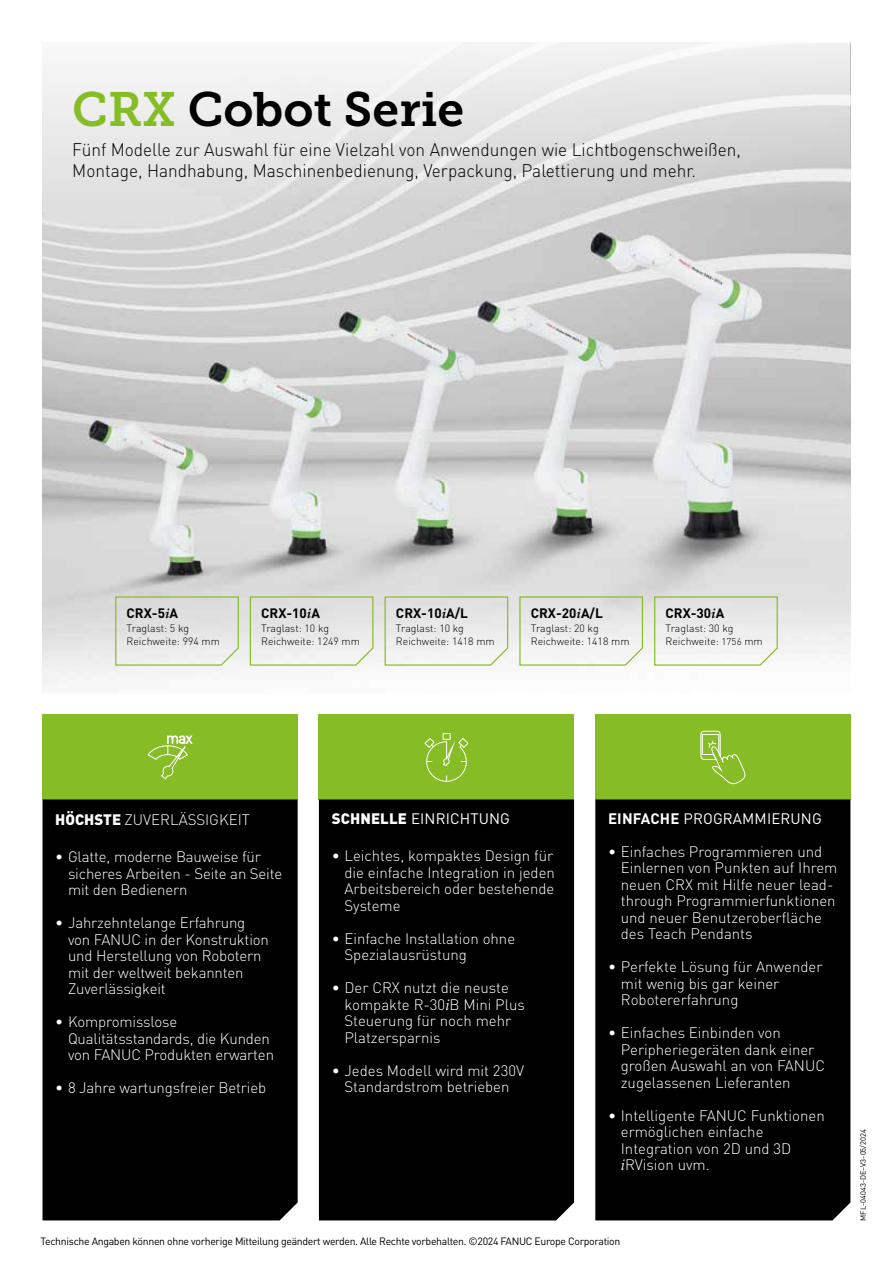
<style>
.page{position:relative;width:893px;height:1263px;background:#fff}
.page>*{position:absolute;margin:0;border:0;box-sizing:border-box;transform-origin:0 0}
.t1{font:48px "Museo Slab 700";color:#000}
.t2{font:300 18px/21px "DIN Pro";color:#000;scale:.96 1}
.t3{font:300 15px/16.5px "DIN Pro";color:#fff}
.t4{font:15px "DIN Pro";letter-spacing:.01em;color:#fff}
.t5{font:700 13.5px "DIN Pro";color:#000}
.t6{font:300 10.5px/13.5px "DIN Pro";color:#000}
.t7{font:10.5px "DIN Pro";letter-spacing:-.03em;color:#000}
.t8{font:7.5px "DIN Pro";color:#000}
.s1{color:#86bc25}
.s2{font-family:"Palatino Linotype";font-style:italic}
.s3{font-size:9.75px}
.s4{font-weight:900}
.s5{font-family:"Palatino Linotype";font-weight:400;font-style:italic}
.s6{font-weight:700}
</style>
<div class="page">
<img style="left:43px;top:219px;width:807px;height:465px">
<svg style="left:43px;top:43px;width:807px;height:176px;fill:#e6e6e6"></svg>
<div style="left:595px;top:715px;width:255px;height:85px;background:#86bc25"></div>
<div style="left:43px;top:715px;width:255px;height:85px;background:#86bc25"></div>
<svg style="left:147px;top:735px;width:46px;height:45px"></svg>
<svg style="left:700px;top:730px;width:46px;height:55px"></svg>
<div style="left:319px;top:715px;width:255px;height:85px;background:#86bc25"></div>
<svg style="left:424px;top:733px;width:45px;height:49px"></svg>
<svg style="left:115px;top:596px;width:124px;height:70px;background:#dfe1da"></svg>
<svg style="left:249px;top:596px;width:125px;height:70px"></svg>
<svg style="left:384px;top:596px;width:125px;height:70px"></svg>
<svg style="left:519px;top:596px;width:125px;height:70px"></svg>
<svg style="left:653px;top:596px;width:125px;height:70px"></svg>
<div style="left:43px;top:799px;width:255px;height:421px;background:#000"></div>
<div style="left:319px;top:799px;width:255px;height:421px;background:#000"></div>
<div style="left:595px;top:799px;width:255px;height:421px;background:#000"></div>
<h1 class="t1" style="left:72px;top:82px;width:393px"><span class="s1">CRX</span> Cobot Serie</h1>
<p class="t2" style="left:72px;top:138px;width:698px">Fünf Modelle zur Auswahl für eine Vielzahl von Anwendungen wie Lichtbogenschweißen,<br>Montage, Handhabung, Maschinenbedienung, Verpackung, Palettierung und mehr.</p>
<p class="t5" style="left:127px;top:604px;width:53px">CRX-5<span class="s2">i</span>A</p>
<p class="t6" style="left:127px;top:621px;width:95px">Traglast: 5 kg<br>Reichweite: 994 mm</p>
<p class="t5" style="left:261px;top:604px;width:60px">CRX-10<span class="s2">i</span>A</p>
<p class="t6" style="left:261px;top:621px;width:100px">Traglast: 10 kg<br>Reichweite: 1249 mm</p>
<p class="t5" style="left:396px;top:604px;width:74px">CRX-10<span class="s2">i</span>A/L</p>
<p class="t6" style="left:396px;top:621px;width:100px">Traglast: 10 kg<br>Reichweite: 1418 mm</p>
<p class="t5" style="left:531px;top:604px;width:74px">CRX-20<span class="s2">i</span>A/L</p>
<p class="t6" style="left:531px;top:621px;width:100px">Traglast: 20 kg<br>Reichweite: 1418 mm</p>
<p class="t5" style="left:665px;top:604px;width:60px">CRX-30<span class="s2">i</span>A</p>
<p class="t6" style="left:665px;top:621px;width:99px">Traglast: 30 kg<br>Reichweite: <span class="s3">1756</span> mm</p>
<p class="t3" style="left:55px;top:811px;width:196px"><span class="s4">HÖCHSTE</span> ZUVERLÄSSIGKEIT</p>
<p class="t3" style="left:68px;top:848px;width:216px;text-indent:-13px">• Glatte, moderne Bauweise für sicheres Arbeiten - Seite an Seite mit den Bedienern</p>
<p class="t3" style="left:68px;top:914px;width:202px;text-indent:-13px">• Jahrzehntelange Erfahrung von FANUC in der Konstruktion und Herstellung von Robotern mit der weltweit bekannten<br>Zuverlässigkeit</p>
<p class="t3" style="left:68px;top:1013px;width:208px;text-indent:-13px">• Kompromisslose<br>Qualitätsstandards, die Kunden von FANUC Produkten erwarten</p>
<p class="t3" style="left:55px;top:1079px;width:212px">• 8 Jahre wartungsfreier Betrieb</p>
<p class="t4" style="left:332px;top:809px;width:180px"><span class="s4">SCHNELLE</span> EINRICHTUNG</p>
<p class="t3" style="left:344px;top:847px;width:212px;text-align:justify;text-indent:-13px">• Leichtes, kompaktes Design für die einfache Integration in jeden Arbeitsbereich oder bestehende Systeme</p>
<p class="t3" style="left:344px;top:930px;width:172px;text-indent:-13px">• Einfache Installation ohne<br>Spezialausrüstung</p>
<p class="t3" style="left:344px;top:979px;width:182px;text-indent:-13px">• Der CRX nutzt die neuste kompakte R-30<span class="s5">i</span>B Mini Plus<br>Steuerung für noch mehr<br>Platzersparnis</p>
<p class="t3" style="left:332px;top:1062px;width:194px;text-align:center">• Jedes Modell wird mit 230V<br>Standardstrom betrieben</p>
<p class="t4" style="left:608px;top:809px;width:215px"><span class="s6">EINFACHE</span> PROGRAMMIERUNG</p>
<p class="t3" style="left:621px;top:843px;width:218px;text-indent:-13px">• Einfaches Programmieren und<br>Einlernen von Punkten auf Ihrem neuen CRX mit Hilfe neuer lead&shy;through Programmierfunktionen und neuer Benutzeroberfläche des Teach Pendants</p>
<p class="t3" style="left:621px;top:958px;width:203px;text-indent:-13px">• Perfekte Lösung für Anwender mit wenig bis gar keiner<br>Robotererfahrung</p>
<p class="t3" style="left:621px;top:1024px;width:206px;text-indent:-13px">• Einfaches Einbinden von<br>Peripheriegeräten dank einer großen Auswahl an von FANUC zugelassenen Lieferanten</p>
<p class="t3" style="left:621px;top:1107px;width:205px;text-indent:-13px">• Intelligente FANUC Funktionen ermöglichen einfache<br>Integration von 2D und 3D <span class="s5">i</span>RVision uvm.</p>
<p class="t7" style="left:41px;top:1235px;width:581px">Technische Angaben können ohne vorherige Mitteilung geändert werden. Alle Rechte vorbehalten. ©2024 FANUC Europe Corporation</p>
<p class="t8" style="left:858px;top:1221px;width:93px;rotate:-90deg">MFL-04043-DE–V3-05/2024</p>
</div>
